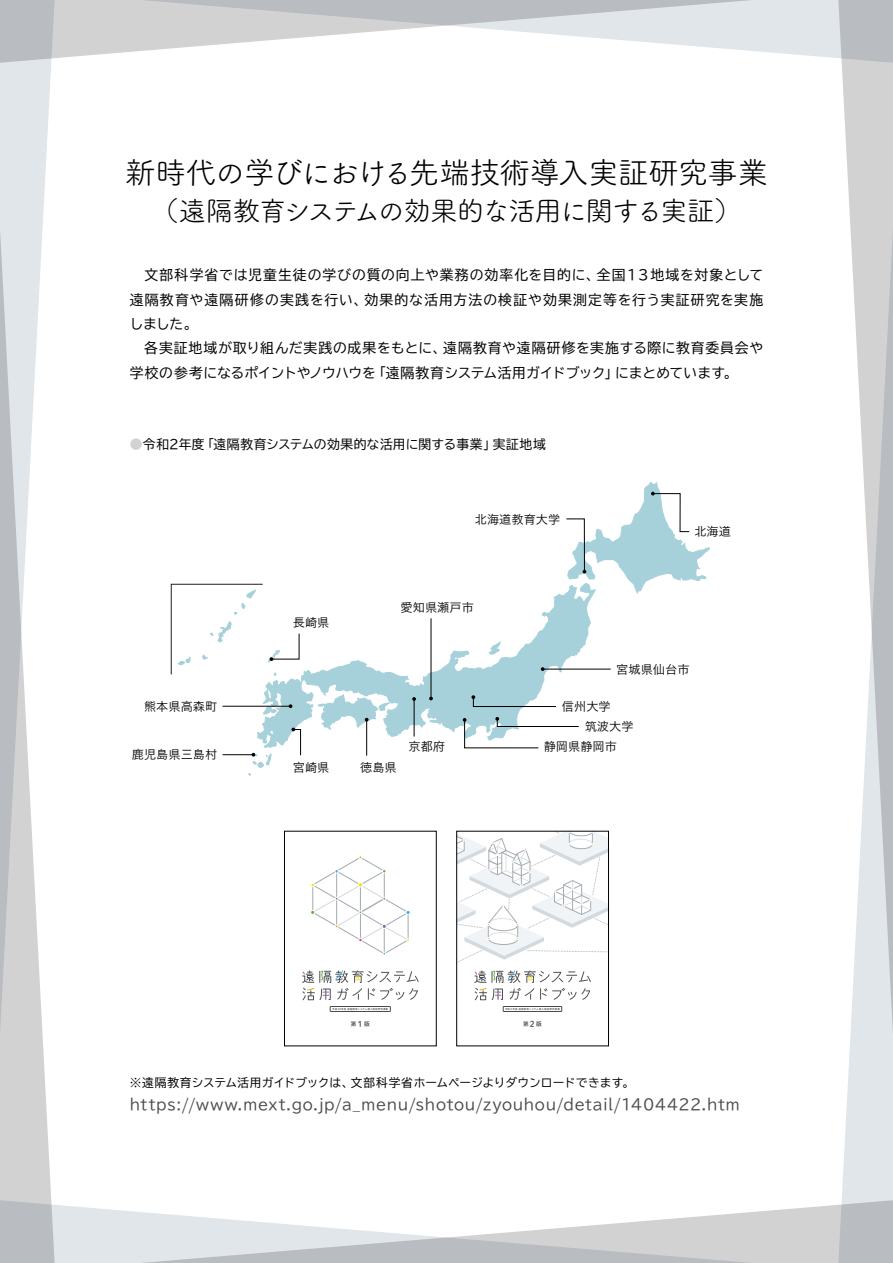
<style>
.page{position:relative;width:893px;height:1263px;background:#fff}
.page>*{position:absolute;margin:0;border:0;box-sizing:border-box;transform-origin:0 0}
.t1{font:30.9px "Tsuku A Rd Gothic";letter-spacing:-.035em;color:#000}
.t2{font:27.6px "Tsuku A Rd Gothic";letter-spacing:-.06em;color:#000}
.t3{font:14.85px "TBUD Go Std";letter-spacing:.04em;color:#4c4a4a}
.t4{font:13.8px/24.5px "TBUD Go Std";letter-spacing:.06em;color:#000}
.t5{font:12.75px "TBUD Go Std";letter-spacing:.015em;color:#000}
.t6{font:12.15px/20px "Hiragino UD Sans Std N W3";color:#000}
.t7{font:11.7px "TBUD Go Std";letter-spacing:.01em;color:#000}
.t8{font:5.7px "Shuei M Go Std B";color:#4e5052}
.t9{font:2.55px "Tsuku A Rd Gothic Std B";letter-spacing:-.005em;color:#4c4a4a}
.s1{color:#d2d2d3}
.s2{font-size:8.1px}
</style>
<div class="page">
<svg style="left:55px;top:1205px;width:783px;height:58px"></svg>
<svg style="left:838px;top:64px;width:55px;height:1199px"></svg>
<svg style="left:55px;top:0;width:838px;height:64px"></svg>
<svg style="left:0;top:0;width:55px;height:1263px"></svg>
<svg style="left:458px;top:833px;width:149px;height:168px"></svg>
<div style="left:503px;top:1006px;width:59px;height:5px;border:1px solid #4c4a4a"></div>
<div style="left:456px;top:831px;width:153px;height:215px;border:1px solid #000"></div>
<svg style="left:302px;top:970px;width:117px;height:31px"></svg>
<div style="left:330px;top:1006px;width:60px;height:5px;border:1px solid #4c4a4a"></div>
<svg style="left:311px;top:856px;width:99px;height:99px"></svg>
<svg style="left:171px;top:482px;width:539px;height:294px"></svg>
<h1 class="t1" style="left:125px;top:150px;width:645px">新時代の学びにおける先端技術導入実証研究事業</h1>
<h2 class="t2" style="left:151px;top:190px;width:592px">（遠隔教育システムの効果的な活用に関する実証）</h2>
<p class="t4" style="left:130px;top:262px;width:635px">　文部科学省では児童生徒の学びの質の向上や業務の効率化を目的に、全国１３地域を対象として遠隔教育や遠隔研修の実践を行い、効果的な活用方法の検証や効果測定等を行う実証研究を実施しました。<br>　各実証地域が取り組んだ実践の成果をもとに、遠隔教育や遠隔研修を実施する際に教育委員会や学校の参考になるポイントやノウハウを「遠隔教育システム活用ガイドブック」にまとめています。</p>
<p class="t5" style="left:130px;top:434px;width:418px"><span class="s1">●</span>令和2年度「遠隔教育システムの効果的な活用に関する事業」実証地域</p>
<p class="t6" style="left:475px;top:508px;width:87px">北海道教育大学</p>
<p class="t6" style="left:293px;top:612px;width:38px">長崎県</p>
<p class="t6" style="left:401px;top:597px;width:75px">愛知県瀬戸市</p>
<p class="t6" style="left:694px;top:521px;width:38px">北海道</p>
<p class="t6" style="left:616px;top:658px;width:75px">宮城県仙台市</p>
<p class="t6" style="left:144px;top:696px;width:75px">熊本県高森町</p>
<p class="t6" style="left:132px;top:744px;width:87px">鹿児島県三島村</p>
<p class="t6" style="left:293px;top:756px;width:38px">宮崎県</p>
<p class="t6" style="left:360px;top:756px;width:38px">徳島県</p>
<p class="t6" style="left:408px;top:736px;width:38px">京都府</p>
<p class="t6" style="left:585px;top:696px;width:50px;text-indent:-23px">信州大学<br>筑波大学</p>
<p class="t6" style="left:544px;top:736px;width:75px">静岡県静岡市</p>
<p class="t9" style="left:332px;top:1007px;width:58px">平成30年度 遠隔教育システム導入実証研究事業</p>
<p class="t8" style="left:351px;top:1020px;width:20px">第<span class="s2">1</span>版</p>
<p class="t9" style="left:505px;top:1007px;width:56px">令和2年度 遠隔教育システム導入実証研究事業</p>
<p class="t8" style="left:523px;top:1020px;width:20px">第<span class="s2">2</span>版</p>
<p class="t7" style="left:130px;top:1073px;width:506px">※遠隔教育システム活用ガイドブックは、文部科学省ホームページよりダウンロードできます。</p>
<p class="t3" style="left:130px;top:1092px;width:612px">https://www.mext.go.jp/a_menu/shotou/zyouhou/detail/1404422.htm</p>
</div>
